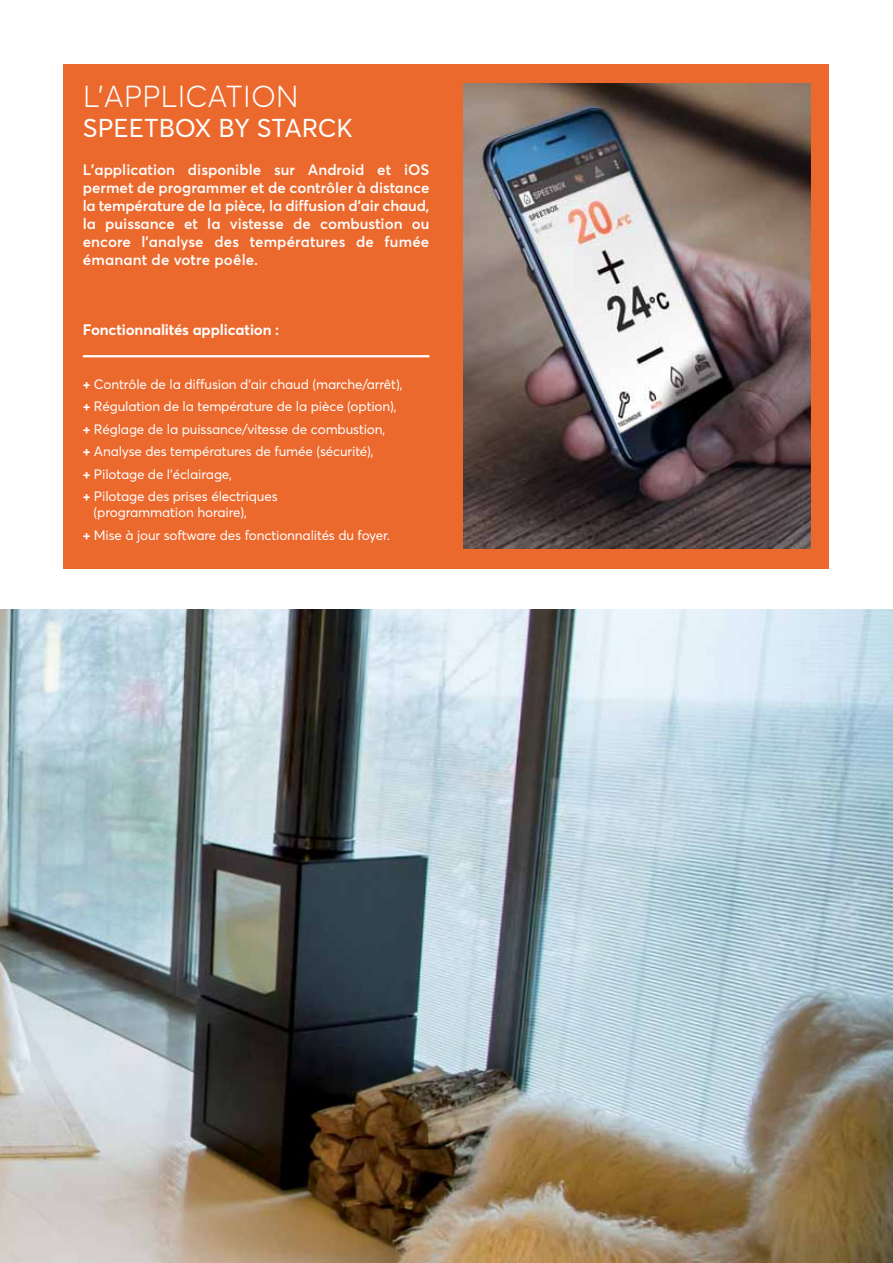
<style>
.page{position:relative;width:893px;height:1263px;background:#fff}
.page>*{position:absolute;margin:0;border:0;box-sizing:border-box;transform-origin:0 0}
.t1{font:300 30px "Averta Std";letter-spacing:.01em;color:#fff}
.t2{font:25.5px "Averta Std";color:#fff}
.t3{font:600 15px/18px "Averta Std";letter-spacing:.01em;color:#fff;text-align:justify}
.t4{font:700 15px "Averta Std";letter-spacing:-.01em;color:#fff}
.t5{font:13.5px/22.5px "Averta Std";letter-spacing:-.01em;color:#fff}
.s1{font-weight:700}
</style>
<div class="page">
<img style="left:0;top:610px;width:893px;height:653px">
<div style="left:64px;top:64px;width:765px;height:505px;background:#ec692e"></div>
<img style="left:463px;top:83px;width:347px;height:466px">
<hr style="left:83px;top:355px;width:346px;height:2px;background:#fff">
<h1 class="t1" style="left:83px;top:85px;width:217px">L’APPLICATION</h1>
<h2 class="t2" style="left:83px;top:117px;width:271px">SPEETBOX BY STARCK</h2>
<p class="t3" style="left:83px;top:161px;width:348px">L’application disponible sur Android et iOS permet de programmer et de contrôler à distance la température de la pièce, la diffusion d’air chaud, la puissance et la vistesse de combustion ou encore l’analyse des températures de fumée émanant de votre poêle.</p>
<p class="t4" style="left:83px;top:323px;width:198px">Fonctionnalités application :</p>
<p class="t5" style="left:83px;top:373px;width:321px"><span class="s1">+</span> Contrôle de la diffusion d’air chaud (marche/arrêt), <span class="s1">+</span> Régulation de la température de la pièce (option), <span class="s1">+</span> Réglage de la puissance/vitesse de combustion,<br><span class="s1">+</span> Analyse des températures de fumée (sécurité),<br><span class="s1">+</span> Pilotage de l’éclairage,<br><span class="s1">+</span> Pilotage des prises électriques</p>
<p class="t5" style="left:83px;top:502px;width:309px;text-indent:11px">(programmation horaire),<br><span class="s1">+</span> Mise à jour software des fonctionnalités du foyer.</p>
</div>
